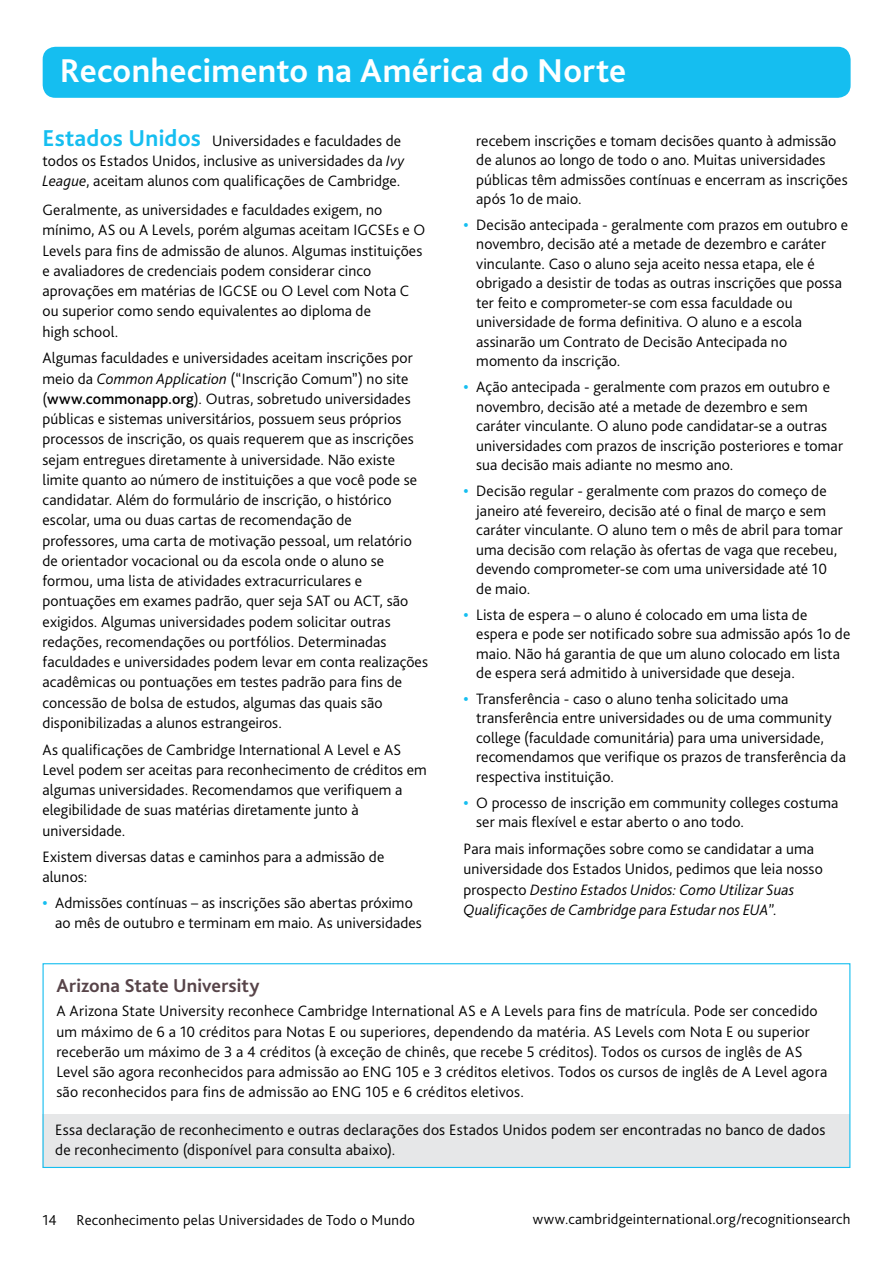
<style>
.page{position:relative;width:893px;height:1263px;background:#fff}
.page>*{position:absolute;margin:0;border:0;box-sizing:border-box;transform-origin:0 0}
.t1{font:700 34.5px "Bliss Pro";letter-spacing:.01em;color:#fff}
.t2{font:700 19.5px "Bliss Pro";letter-spacing:.005em;color:#574449}
.t3{font:300 15.75px/20.2px "Bliss Pro";letter-spacing:.005em;color:#000}
.t4{font:300 15px "Bliss Pro";letter-spacing:.015em;color:#000}
.s1{font-weight:700;font-size:24px;color:#15bef0}
.s2{font-style:italic}
.s3{font-weight:500}
.s4{font-weight:700;color:#15bef0}
</style>
<div class="page">
<div style="left:43px;top:1114px;width:807px;height:54px;background:#e6e7e8"></div>
<div style="left:43px;top:963px;width:807px;height:205px;border:1px solid #15bef0"></div>
<div style="left:43px;top:47px;width:808px;height:51px;background:#15bef0;border-radius:13px"></div>
<h1 class="t1" style="left:60px;top:50px;width:568px">Reconhecimento na América do Norte</h1>
<p class="t3" style="left:43px;top:130px;width:363px"><span class="s1">Estados Unidos</span> Universidades e faculdades de todos os Estados Unidos, inclusive as universidades da <span class="s2">Ivy<br>League</span>, aceitam alunos com qualificações de Cambridge.</p>
<p class="t3" style="left:43px;top:200px;width:384px">Geralmente, as universidades e faculdades exigem, no mínimo, AS ou A Levels, porém algumas aceitam IGCSEs e O Levels para fins de admissão de alunos. Algumas instituições e avaliadores de credenciais podem considerar cinco aprovações em matérias de IGCSE ou O Level com Nota C ou superior como sendo equivalentes ao diploma de<br>high school.</p>
<p class="t3" style="left:43px;top:348px;width:387px">Algumas faculdades e universidades aceitam inscrições por meio da <span class="s2">Common Application</span> (“Inscrição Comum”) no site (<span class="s3">www.commonapp.org</span>). Outras, sobretudo universidades públicas e sistemas universitários, possuem seus próprios processos de inscrição, os quais requerem que as inscrições sejam entregues diretamente à universidade. Não existe limite quanto ao número de instituições a que você pode se candidatar. Além do formulário de inscrição, o histórico escolar, uma ou duas cartas de recomendação de professores, uma carta de motivação pessoal, um relatório de orientador vocacional ou da escola onde o aluno se formou, uma lista de atividades extracurriculares e pontuações em exames padrão, quer seja SAT ou ACT, são exigidos. Algumas universidades podem solicitar outras redações, recomendações ou portfólios. Determinadas faculdades e universidades podem levar em conta realizações acadêmicas ou pontuações em testes padrão para fins de concessão de bolsa de estudos, algumas das quais são disponibilizadas a alunos estrangeiros.</p>
<p class="t3" style="left:43px;top:739px;width:386px">As qualificações de Cambridge International A Level e AS Level podem ser aceitas para reconhecimento de créditos em algumas universidades. Recomendamos que verifiquem a elegibilidade de suas matérias diretamente junto à universidade.</p>
<p class="t3" style="left:43px;top:847px;width:343px">Existem diversas datas e caminhos para a admissão de alunos:</p>
<p class="t3" style="left:55px;top:893px;width:368px;line-height:19.5px;text-indent:-13px"><span class="s4">•</span> Admissões contínuas – as inscrições são abertas próximo ao mês de outubro e terminam em maio. As universidades</p>
<p class="t3" style="left:476px;top:131px;width:373px;line-height:19.5px">recebem inscrições e tomam decisões quanto à admissão de alunos ao longo de todo o ano. Muitas universidades públicas têm admissões contínuas e encerram as inscrições após 1o de maio.</p>
<p class="t3" style="left:476px;top:215px;width:373px;line-height:19.5px;text-indent:-13px"><span class="s4">•</span> Decisão antecipada - geralmente com prazos em outubro e novembro, decisão até a metade de dezembro e caráter vinculante. Caso o aluno seja aceito nessa etapa, ele é obrigado a desistir de todas as outras inscrições que possa ter feito e comprometer-se com essa faculdade ou universidade de forma definitiva. O aluno e a escola assinarão um Contrato de Decisão Antecipada no momento da inscrição.</p>
<p class="t3" style="left:476px;top:377px;width:368px;line-height:19.5px;text-indent:-13px"><span class="s4">•</span> Ação antecipada - geralmente com prazos em outubro e novembro, decisão até a metade de dezembro e sem caráter vinculante. O aluno pode candidatar-se a outras universidades com prazos de inscrição posteriores e tomar sua decisão mais adiante no mesmo ano.</p>
<p class="t3" style="left:476px;top:481px;width:368px;line-height:19.5px;text-indent:-13px"><span class="s4">•</span> Decisão regular - geralmente com prazos do começo de janeiro até fevereiro, decisão até o final de março e sem caráter vinculante. O aluno tem o mês de abril para tomar uma decisão com relação às ofertas de vaga que recebeu, devendo comprometer-se com uma universidade até 10 de maio.</p>
<p class="t3" style="left:476px;top:604px;width:376px;line-height:19.5px;text-indent:-13px"><span class="s4">•</span> Lista de espera – o aluno é colocado em uma lista de espera e pode ser notificado sobre sua admissão após 1o de maio. Não há garantia de que um aluno colocado em lista de espera será admitido à universidade que deseja.</p>
<p class="t3" style="left:476px;top:689px;width:371px;line-height:19.5px;text-indent:-13px"><span class="s4">•</span> Transferência - caso o aluno tenha solicitado uma transferência entre universidades ou de uma community college (faculdade comunitária) para uma universidade, recomendamos que verifique os prazos de transferência da respectiva instituição.</p>
<p class="t3" style="left:476px;top:793px;width:364px;line-height:19.5px;text-indent:-13px"><span class="s4">•</span> O processo de inscrição em community colleges costuma ser mais flexível e estar aberto o ano todo.</p>
<p class="t3" style="left:463px;top:838px;width:361px">Para mais informações sobre como se candidatar a uma universidade dos Estados Unidos, pedimos que leia nosso prospecto <span class="s2">Destino Estados Unidos: Como Utilizar Suas Qualificações de Cambridge para Estudar nos EUA”.</span></p>
<p class="t2" style="left:56px;top:973px;width:205px">Arizona State University</p>
<p class="t3" style="left:56px;top:1001px;width:772px">A Arizona State University reconhece Cambridge International AS e A Levels para fins de matrícula. Pode ser concedido um máximo de 6 a 10 créditos para Notas E ou superiores, dependendo da matéria. AS Levels com Nota E ou superior receberão um máximo de 3 a 4 créditos (à exceção de chinês, que recebe 5 créditos). Todos os cursos de inglês de AS Level são agora reconhecidos para admissão ao ENG 105 e 3 créditos eletivos. Todos os cursos de inglês de A Level agora são reconhecidos para fins de admissão ao ENG 105 e 6 créditos eletivos.</p>
<p class="t3" style="left:55px;top:1119px;width:772px">Essa declaração de reconhecimento e outras declarações dos Estados Unidos podem ser encontradas no banco de dados de reconhecimento (disponível para consulta abaixo).</p>
<p class="t4" style="left:43px;top:1210px;width:16px">14</p>
<p class="t4" style="left:77px;top:1210px;width:340px">Reconhecimento pelas Universidades de Todo o Mundo</p>
<p class="t4" style="left:533px;top:1210px;width:319px">www.cambridgeinternational.org/recognitionsearch</p>
</div>
